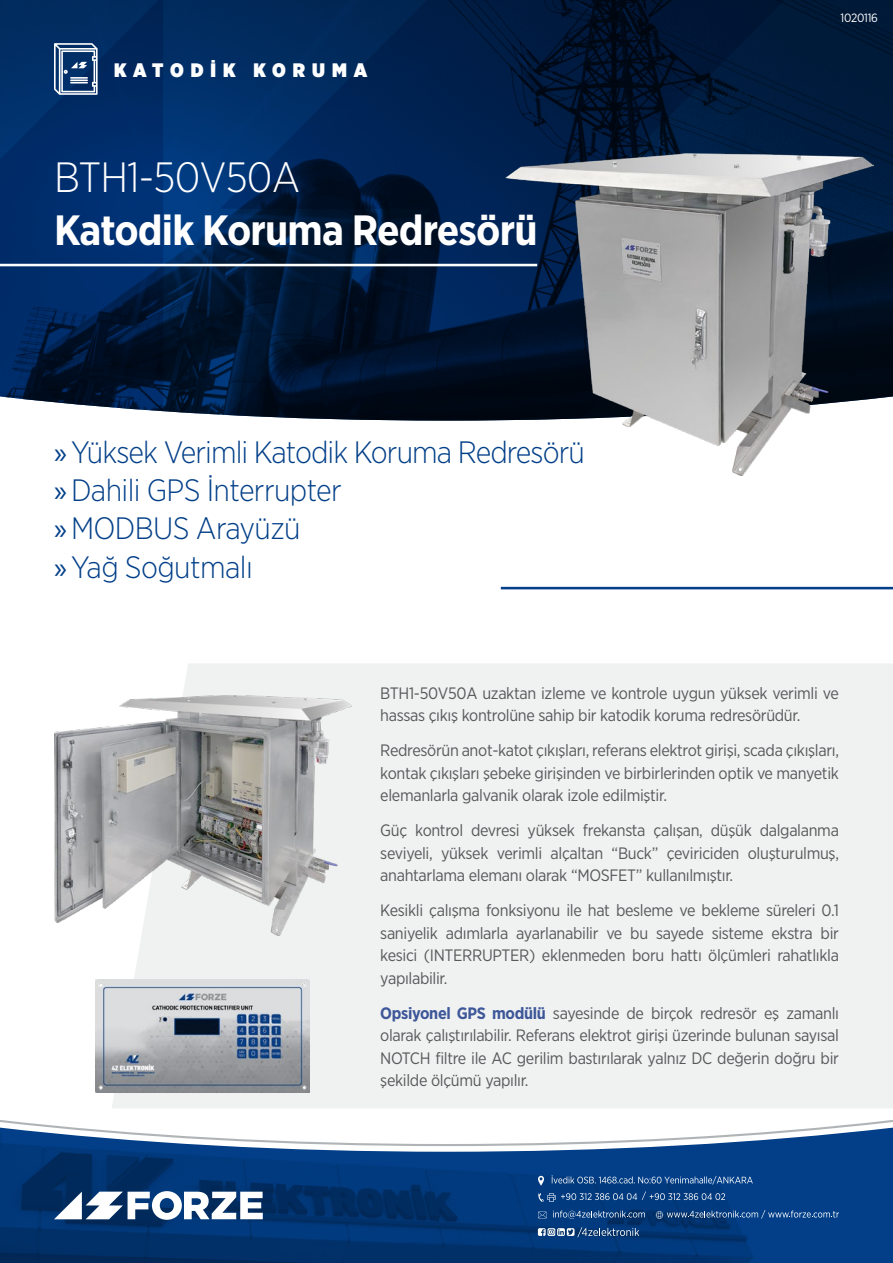
<style>
.page{position:relative;width:893px;height:1263px;background:#fff}
.page>*{position:absolute;margin:0;border:0;box-sizing:border-box;transform-origin:0 0}
.t1{font:700 42.3px "Gotham Narrow";letter-spacing:-.02em;color:#fff}
.t2{font:300 42.3px "Gotham Narrow";letter-spacing:-.02em;color:#fff}
.t3{font:300 30.9px "Gotham Narrow";letter-spacing:-.03em;color:#023f88}
.t4{font:900 19.5px "Gotham Narrow";letter-spacing:.36em;color:#fff}
.t5{font:16.5px/22.5px "Gotham Narrow";letter-spacing:-.02em;color:#58595b;text-align:justify}
.t6{font:12px "Gotham Narrow";letter-spacing:-.02em;color:#fff}
.s1{font-family:"Myriad Pro";font-weight:400}
.s2{font-weight:700;color:#3d5799}
</style>
<div class="page">
<div style="left:112px;top:664px;width:781px;height:444px;background:#f0f1f1"></div>
<div style="left:785px;top:1147px;width:108px;height:116px;background:#023f88"></div>
<img style="left:0;top:1147px;width:785px;height:116px">
<img style="left:789px;top:0;width:104px;height:399px">
<svg style="left:0;top:0;width:789px;height:421px;background:#04234c"></svg>
<svg style="left:0;top:1120px;width:893px;height:27px"></svg>
<svg style="left:54px;top:1191px;width:209px;height:29px"></svg>
<svg style="left:54px;top:43px;width:44px;height:52px"></svg>
<hr style="left:0;top:264px;width:537px;height:2px;background:#fff">
<hr style="left:501px;top:587px;width:392px;height:2px;background:#023f88">
<svg style="left:553px;top:1210px;width:92px;height:9px"></svg>
<svg style="left:538px;top:1211px;width:9px;height:7px"></svg>
<svg style="left:538px;top:1175px;width:215px;height:27px;background:#1f528f"></svg>
<svg style="left:656px;top:1210px;width:183px;height:9px;background:#2e5d95"></svg>
<svg style="left:538px;top:1227px;width:101px;height:10px"></svg>
<img style="left:54px;top:696px;width:297px;height:239px">
<img style="left:95px;top:979px;width:215px;height:113px">
<img style="left:506px;top:154px;width:367px;height:322px">
<p class="t4" style="left:114px;top:57px;width:255px">KATODİK KORUMA</p>
<p class="t2" style="left:54px;top:151px;width:248px">BTH1-50V50A</p>
<p class="t1" style="left:54px;top:203px;width:485px">Katodik Koruma Redresörü</p>
<p class="t3" style="left:54px;top:433px;width:532px"><span class="s1">»</span> Yüksek Verimli Katodik Koruma Redresörü</p>
<p class="t3" style="left:54px;top:471px;width:289px"><span class="s1">»</span>Dahili GPS İnterrupter</p>
<p class="t3" style="left:54px;top:509px;width:248px"><span class="s1">»</span>MODBUS Arayüzü</p>
<p class="t3" style="left:54px;top:548px;width:200px"><span class="s1">»</span>Yağ Soğutmalı</p>
<p class="t6" style="left:840px;top:10px;width:39px">1020116</p>
<p class="t5" style="left:380px;top:681px;width:460px">BTH1-50V50A uzaktan izleme ve kontrole uygun yüksek verimli ve hassas çıkış kontrolüne sahip bir katodik koruma redresörüdür.</p>
<p class="t5" style="left:380px;top:739px;width:460px">Redresörün anot-katot çıkışları, referans elektrot girişi, scada çıkışları, kontak çıkışları şebeke girişinden ve birbirlerinden optik ve manyetik elemanlarla galvanik olarak izole edilmiştir.</p>
<p class="t5" style="left:380px;top:819px;width:460px">Güç kontrol devresi yüksek frekansta çalışan, düşük dalgalanma seviyeli, yüksek verimli alçaltan “Buck” çeviriciden oluşturulmuş, anahtarlama elemanı olarak “MOSFET” kullanılmıştır.</p>
<p class="t5" style="left:380px;top:899px;width:460px">Kesikli çalışma fonksiyonu ile hat besleme ve bekleme süreleri 0.1 saniyelik adımlarla ayarlanabilir ve bu sayede sisteme ekstra bir kesici (INTERRUPTER) eklenmeden boru hattı ölçümleri rahatlıkla yapılabilir.</p>
<p class="t5" style="left:380px;top:1002px;width:460px"><span class="s2">Opsiyonel GPS modülü</span> sayesinde de birçok redresör eş zamanlı olarak çalıştırılabilir. Referans elektrot girişi üzerinde bulunan sayısal NOTCH filtre ile AC gerilim bastırılarak yalnız DC değerin doğru bir şekilde ölçümü yapılır.</p>
</div>
